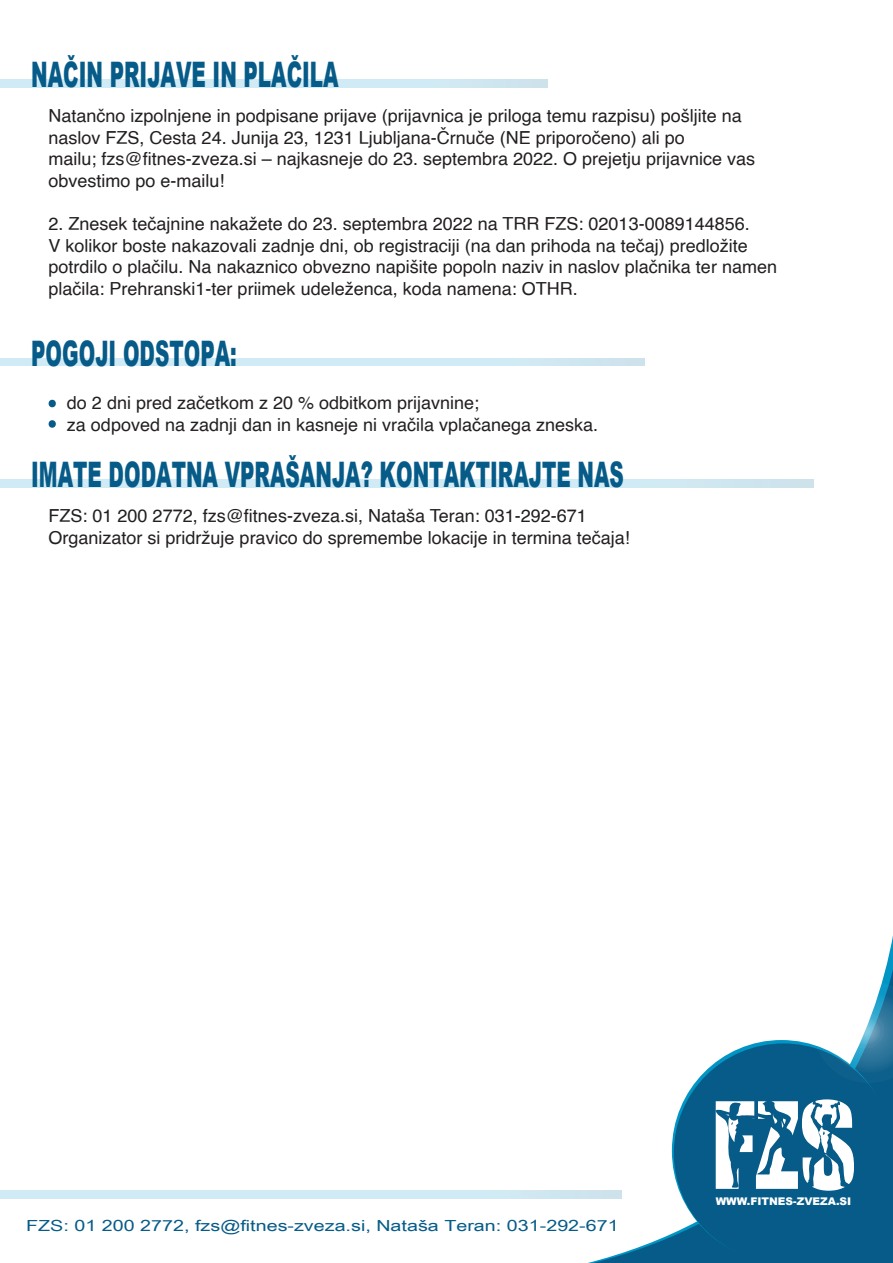
<style>
.page{position:relative;width:893px;height:1263px;background:#fff}
.page>*{position:absolute;margin:0;border:0;box-sizing:border-box;transform-origin:0 0}
.t1{font:900 35.1px "Arial";color:#065b88;scale:.57 1}
.t2{font:18px/21.6px "Helvetica";color:#231f20}
.t3{font:15.3px "Arial Narrow";color:#065b88;scale:1.57 1}
.t4{font:900 10.5px "Arial";color:#fff}
</style>
<div class="page">
<div style="left:0;top:358px;width:644px;height:8px;background:#d0ebf5"></div>
<svg style="left:48px;top:400px;width:8px;height:7px"></svg>
<svg style="left:48px;top:420px;width:8px;height:8px"></svg>
<div style="left:0;top:1191px;width:621px;height:7px;background:#d0ebf5"></div>
<svg style="left:384px;top:936px;width:509px;height:327px"></svg>
<div style="left:674px;top:1043px;width:219px;height:220px;background:#065b88;border-radius:50%"></div>
<svg style="left:716px;top:1099px;width:138px;height:92px"></svg>
<svg style="left:814px;top:981px;width:79px;height:102px"></svg>
<div style="left:0;top:480px;width:814px;height:7px;background:#d0ebf5"></div>
<div style="left:0;top:80px;width:547px;height:7px;background:#d0ebf5"></div>
<h1 class="t1" style="left:31px;top:49px;width:541px">NAČIN PRIJAVE IN PLAČILA</h1>
<p class="t2" style="left:49px;top:106px;width:708px">Natančno izpolnjene in podpisane prijave (prijavnica je priloga temu razpisu) pošljite na naslov FZS, Cesta 24. Junija 23, 1231 Ljubljana-Črnuče (NE priporočeno) ali po<br>mailu; fzs@fitnes-zveza.si – najkasneje do 23. septembra 2022. O prejetju prijavnice vas obvestimo po e-mailu!</p>
<p class="t2" style="left:49px;top:214px;width:730px">2. Znesek tečajnine nakažete do 23. septembra 2022 na TRR FZS: 02013-0089144856.<br>V kolikor boste nakazovali zadnje dni, ob registraciji (na dan prihoda na tečaj) predložite potrdilo o plačilu. Na nakaznico obvezno napišite popoln naziv in naslov plačnika ter namen plačila: Prehranski1-ter priimek udeleženca, koda namena: OTHR.</p>
<h1 class="t1" style="left:31px;top:328px;width:362px">POGOJI ODSTOPA:</h1>
<p class="t2" style="left:67px;top:393px;width:533px">do 2 dni pred začetkom z 20 % odbitkom prijavnine;<br>za odpoved na zadnji dan in kasneje ni vračila vplačanega zneska.</p>
<h1 class="t1" style="left:31px;top:449px;width:1041px">IMATE DODATNA VPRAŠANJA? KONTAKTIRAJTE NAS</h1>
<p class="t2" style="left:49px;top:505px;width:583px">FZS: 01 200 2772, fzs@fitnes-zveza.si, Nataša Teran: 031-292-671<br>Organizator si pridržuje pravico do spremembe lokacije in termina tečaja!</p>
<p class="t3" style="left:26px;top:1214px;width:379px">FZS: 01 200 2772, fzs@fitnes-zveza.si, Nataša Teran: 031-292-671</p>
<p class="t4" style="left:716px;top:1193px;width:137px">WWW.FITNES-ZVEZA.SI</p>
</div>
